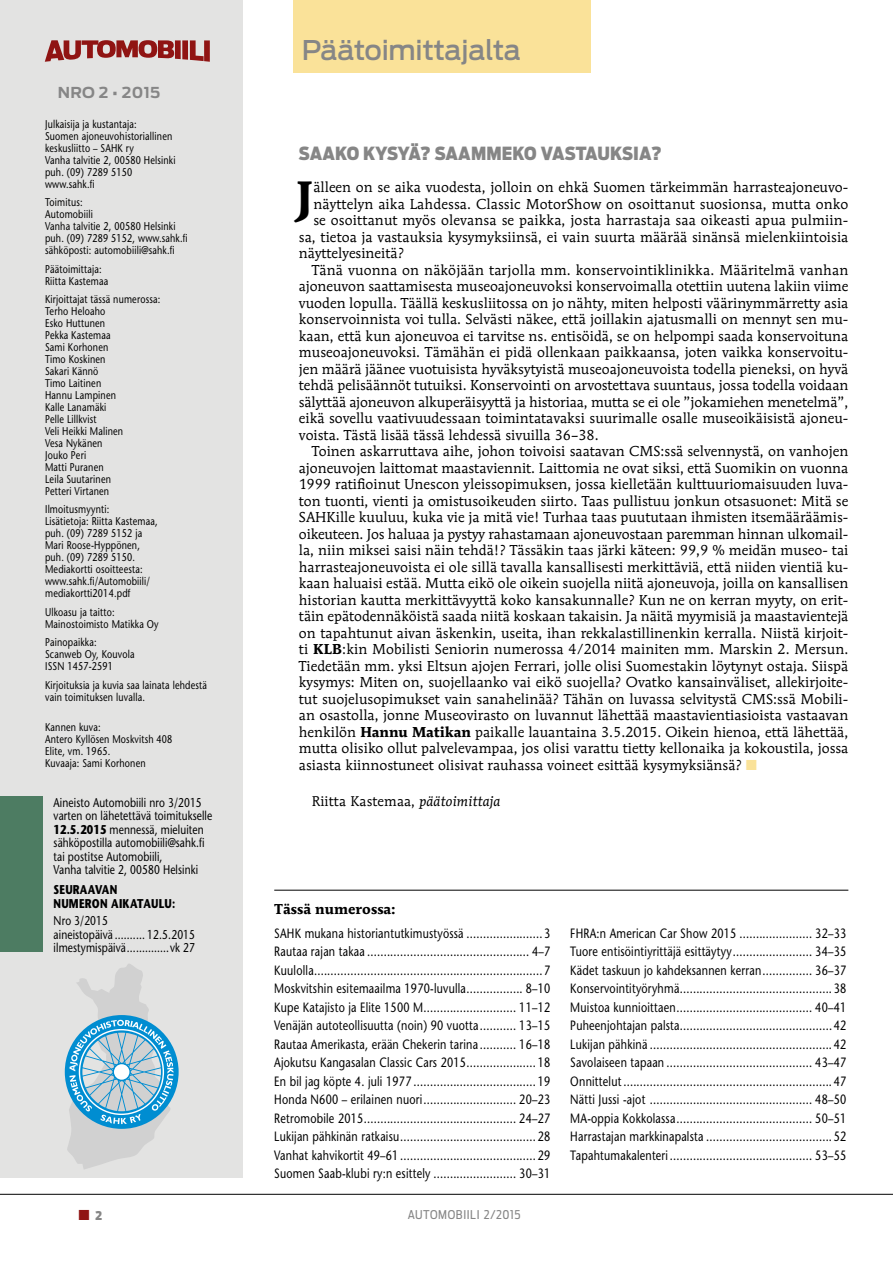
<style>
.page{position:relative;width:893px;height:1263px;background:#fff}
.page>*{position:absolute;margin:0;border:0;box-sizing:border-box;transform-origin:0 0}
.t1{font:700 45px "Mendoza Roman Std";color:#000}
.t2{font:500 27px "Antenna";letter-spacing:-.01em;color:#868686}
.t3{font:900 18px "Antenna Cond";color:#868686}
.t4{font:700 15px "Antenna";letter-spacing:.02em;color:#868686}
.t5{font:14.25px "Mendoza Roman Std";color:#000}
.t6{font:700 14.25px "Mendoza Roman Std";color:#000}
.t7{font:13.95px "Mendoza Roman Std";letter-spacing:.01em;color:#000}
.t8{font:500 13.5px/18.5px "Stone Sans Std";letter-spacing:.02em;color:#000;text-align:justify;scale:.8 1}
.t9{font:13.5px "European Pi Three";color:#901413}
.t10{font:500 12.75px/13.5px "Stone Sans Std";letter-spacing:.01em;color:#000;scale:.8 1}
.t11{font:700 12.75px/13.5px "Stone Sans Std";letter-spacing:.02em;color:#000;scale:.8 1}
.t12{font:12px "Antenna Cond";letter-spacing:.05em;color:#868686}
.t13{font:500 11.25px/12px "Stone Sans Std";letter-spacing:.02em;color:#000;scale:.8 1}
.s1{font-weight:700}
.s2{font-family:"European Pi Three";font-size:13.5px;color:#fae299}
.s3{font-style:italic}
.s4{font-family:"Antenna Cond";font-weight:900;font-size:12px;color:#868686}
</style>
<div class="page">
<hr style="left:0;top:1194px;width:893px;height:1px;background:#000">
<div style="left:0;top:0;width:242px;height:1178px;background:#e3e3e2"></div>
<svg style="left:45px;top:40px;width:129px;height:22px"></svg>
<div style="left:175px;top:40px;width:6px;height:19px;background:#901413"></div>
<div style="left:182px;top:40px;width:6px;height:20px;background:#901413"></div>
<svg style="left:190px;top:40px;width:20px;height:22px"></svg>
<div style="left:0;top:796px;width:42px;height:155px;background:#4d7c62"></div>
<div style="left:293px;top:0;width:298px;height:72px;background:#fae299"></div>
<svg style="left:65px;top:964px;width:114px;height:205px"></svg>
<hr style="left:274px;top:890px;width:574px;height:1px;background:#000">
<h2 class="t2" style="left:302px;top:39px;width:221px">Päätoimittajalta</h2>
<p class="t4" style="left:58px;top:87px;width:104px">NRO 2 • 2015</p>
<p class="t13" style="left:45px;top:119px;width:164px">Julkaisija ja kustantaja:<br>Suomen ajoneuvohistoriallinen keskusliitto – SAHK ry<br>Vanha talvitie 2, 00580 Helsinki puh. (09) 7289 5150 www.sahk.fi</p>
<p class="t13" style="left:45px;top:197px;width:180px">Toimitus:<br>Automobiili<br>Vanha talvitie 2, 00580 Helsinki puh. (09) 7289 5152, www.sahk.fi sähköposti: automobiili@sahk.fi</p>
<p class="t13" style="left:45px;top:263px;width:80px">Päätoimittaja:<br>Riitta Kastemaa</p>
<p class="t13" style="left:45px;top:294px;width:146px">Kirjoittajat tässä numerossa:<br>Terho Heloaho<br>Esko Huttunen<br>Pekka Kastemaa<br>Sami Korhonen<br>Timo Koskinen<br>Sakari Kännö<br>Timo Laitinen<br>Hannu Lampinen<br>Kalle Lanamäki<br>Pelle Lillkvist<br>Veli Heikki Malinen<br>Vesa Nykänen<br>Jouko Peri<br>Matti Puranen<br>Leila Suutarinen<br>Petteri Virtanen</p>
<p class="t13" style="left:45px;top:504px;width:142px">Ilmoitusmyynti:<br>Lisätietoja: Riitta Kastemaa, puh. (09) 7289 5152 ja<br>Mari Roose-Hyppönen, puh. (09) 7289 5150.<br>Mediakortti osoitteesta: www.sahk.fi/Automobiili/ mediakortti2014.pdf</p>
<p class="t13" style="left:45px;top:606px;width:143px">Ulkoasu ja taitto:<br>Mainostoimisto Matikka Oy</p>
<p class="t13" style="left:45px;top:637px;width:113px">Painopaikka:<br>Scanweb Oy, Kouvola<br>ISSN 1457-2591</p>
<p class="t13" style="left:45px;top:679px;width:204px">Kirjoituksia ja kuvia saa lainata lehdestä vain toimituksen luvalla.</p>
<p class="t13" style="left:45px;top:722px;width:161px">Kannen kuva:<br>Antero Kyllösen Moskvitsh 408<br>Elite, vm. 1965.<br>Kuvaaja: Sami Korhonen</p>
<p class="t10" style="left:54px;top:796px;width:200px">Aineisto Automobiili nro 3/2015 varten on lähetettävä toimitukselle <span class="s1">12.5.2015</span> mennessä, mieluiten sähköpostilla automobiili@sahk.fi tai postitse Automobiili,<br>Vanha talvitie 2, 00580 Helsinki</p>
<p class="t11" style="left:54px;top:884px;width:154px">SEURAAVAN<br>NUMERON AIKATAULU:</p>
<p class="t10" style="left:54px;top:915px;width:178px">Nro 3/2015<br>aineistopäivä .......... 12.5.2015 ilmestymispäivä ..............vk 27</p>
<p class="t8" style="left:274px;top:924px;width:347px">SAHK mukana historiantutkimustyössä .......................3<br>Rautaa rajan takaa ................................................. 4–7<br>Kuulolla .....................................................................7<br>Moskvitshin esitemaailma 1970-luvulla ................. 8–10<br>Kupe Katajisto ja Elite 1500 M ............................ 11–12<br>Venäjän autoteollisuutta (noin) 90 vuotta ........... 13–15<br>Rautaa Amerikasta, erään Chekerin tarina ........... 16–18<br>Ajokutsu Kangasalan Classic Cars 2015 .....................18<br>En bil jag köpte 4. juli 1977 ..................................... 19<br>Honda N600 – erilainen nuori ............................ 20–23<br>Retromobile 2015 .............................................. 24–27<br>Lukijan pähkinän ratkaisu ......................................... 28<br>Vanhat kahvikortit 49–61 ......................................... 29<br>Suomen Saab-klubi ry:n esittely ......................... 30–31</p>
<p class="t8" style="left:570px;top:924px;width:347px">FHRA:n American Car Show 2015 ...................... 32–33<br>Tuore entisöintiyrittäjä esittäytyy ........................ 34–35<br>Kädet taskuun jo kahdeksannen kerran ............... 36–37<br>Konservointityöryhmä ..............................................38<br>Muistoa kunnioittaen ......................................... 40–41<br>Puheenjohtajan palsta..............................................42<br>Lukijan pähkinä ....................................................... 42<br>Savolaiseen tapaan ............................................ 43–47<br>Onnittelut ...............................................................47<br>Nätti Jussi -ajot ................................................. 48–50<br>MA-oppia Kokkolassa ......................................... 50–51<br>Harrastajan markkinapalsta ...................................... 52<br>Tapahtumakalenteri ........................................... 53–55</p>
<p class="t3" style="left:299px;top:146px;width:364px">SAAKO KYSYÄ? SAAMMEKO VASTAUKSIA?</p>
<p class="t5" style="left:313px;top:180px;width:536px">älleen on se aika vuodesta, jolloin on ehkä Suomen tärkeimmän harrasteajoneuvo-</p>
<p class="t5" style="left:313px;top:197px;width:536px">näyttelyn aika Lahdessa. Classic MotorShow on osoittanut suosionsa, mutta onko</p>
<p class="t5" style="left:313px;top:213px;width:536px">se osoittanut myös olevansa se paikka, josta harrastaja saa oikeasti apua pulmiin-</p>
<p class="t5" style="left:299px;top:230px;width:551px">sa, tietoa ja vastauksia kysymyksiinsä, ei vain suurta määrää sinänsä mielenkiintoisia</p>
<p class="t5" style="left:299px;top:246px;width:107px">näyttelyesineitä?</p>
<p class="t5" style="left:312px;top:263px;width:538px">Tänä vuonna on näköjään tarjolla mm. konservointiklinikka. Määritelmä vanhan</p>
<p class="t5" style="left:299px;top:279px;width:551px">ajoneuvon saattamisesta museoajoneuvoksi konservoimalla otettiin uutena lakiin viime</p>
<p class="t5" style="left:299px;top:296px;width:551px">vuoden lopulla. Täällä keskusliitossa on jo nähty, miten helposti väärinymmärretty asia</p>
<p class="t5" style="left:299px;top:312px;width:551px">konservoinnista voi tulla. Selvästi näkee, että joillakin ajatusmalli on mennyt sen mu-</p>
<p class="t5" style="left:299px;top:329px;width:551px">kaan, että kun ajoneuvoa ei tarvitse ns. entisöidä, se on helpompi saada konservoituna</p>
<p class="t5" style="left:299px;top:345px;width:551px">museoajoneuvoksi. Tämähän ei pidä ollenkaan paikkaansa, joten vaikka konservoitu-</p>
<p class="t5" style="left:299px;top:362px;width:551px">jen määrä jäänee vuotuisista hyväksytyistä museoajoneuvoista todella pieneksi, on hyvä</p>
<p class="t5" style="left:299px;top:378px;width:551px">tehdä pelisäännöt tutuiksi. Konservointi on arvostettava suuntaus, jossa todella voidaan</p>
<p class="t5" style="left:299px;top:395px;width:551px">sälyttää ajoneuvon alkuperäisyyttä ja historiaa, mutta se ei ole ”jokamiehen menetelmä”,</p>
<p class="t5" style="left:299px;top:411px;width:551px">eikä sovellu vaativuudessaan toimintatavaksi suurimalle osalle museoikäisistä ajoneu-</p>
<p class="t5" style="left:299px;top:428px;width:301px">voista. Tästä lisää tässä lehdessä sivuilla 36–38.</p>
<p class="t5" style="left:312px;top:444px;width:538px">Toinen askarruttava aihe, johon toivoisi saatavan CMS:ssä selvennystä, on vanhojen</p>
<p class="t5" style="left:299px;top:461px;width:551px">ajoneuvojen laittomat maastaviennit. Laittomia ne ovat siksi, että Suomikin on vuonna</p>
<p class="t5" style="left:299px;top:477px;width:551px">1999 ratifioinut Unescon yleissopimuksen, jossa kielletään kulttuuriomaisuuden luva-</p>
<p class="t5" style="left:299px;top:494px;width:551px">ton tuonti, vienti ja omistusoikeuden siirto. Taas pullistuu jonkun otsasuonet: Mitä se</p>
<p class="t5" style="left:299px;top:510px;width:551px">SAHKille kuuluu, kuka vie ja mitä vie! Turhaa taas puututaan ihmisten itsemääräämis-</p>
<p class="t5" style="left:299px;top:527px;width:551px">oikeuteen. Jos haluaa ja pystyy rahastamaan ajoneuvostaan paremman hinnan ulkomail-</p>
<p class="t5" style="left:299px;top:543px;width:551px">la, niin miksei saisi näin tehdä!? Tässäkin taas järki käteen: 99,9 % meidän museo- tai</p>
<p class="t5" style="left:299px;top:560px;width:551px">harrasteajoneuvoista ei ole sillä tavalla kansallisesti merkittäviä, että niiden vientiä ku-</p>
<p class="t5" style="left:299px;top:576px;width:551px">kaan haluaisi estää. Mutta eikö ole oikein suojella niitä ajoneuvoja, joilla on kansallisen</p>
<p class="t5" style="left:299px;top:593px;width:551px">historian kautta merkittävyyttä koko kansakunnalle? Kun ne on kerran myyty, on erit-</p>
<p class="t5" style="left:299px;top:609px;width:551px">täin epätodennäköistä saada niitä koskaan takaisin. Ja näitä myymisiä ja maastavientejä</p>
<p class="t5" style="left:299px;top:626px;width:551px">on tapahtunut aivan äskenkin, useita, ihan rekkalastillinenkin kerralla. Niistä kirjoit-</p>
<p class="t5" style="left:299px;top:642px;width:551px">ti <span class="s1">KLB</span>:kin Mobilisti Seniorin numerossa 4/2014 mainiten mm. Marskin 2. Mersun.</p>
<p class="t5" style="left:299px;top:659px;width:551px">Tiedetään mm. yksi Eltsun ajojen Ferrari, jolle olisi Suomestakin löytynyt ostaja. Siispä</p>
<p class="t5" style="left:299px;top:675px;width:551px">kysymys: Miten on, suojellaanko vai eikö suojella? Ovatko kansainväliset, allekirjoite-</p>
<p class="t5" style="left:299px;top:692px;width:551px">tut suojelusopimukset vain sanahelinää? Tähän on luvassa selvitystä CMS:ssä Mobili-</p>
<p class="t5" style="left:299px;top:708px;width:551px">an osastolla, jonne Museovirasto on luvannut lähettää maastavientiasioista vastaavan</p>
<p class="t5" style="left:299px;top:725px;width:551px">henkilön <span class="s1">Hannu Matikan</span> paikalle lauantaina 3.5.2015. Oikein hienoa, että lähettää,</p>
<p class="t5" style="left:299px;top:741px;width:551px">mutta olisiko ollut palvelevampaa, jos olisi varattu tietty kellonaika ja kokoustila, jossa</p>
<p class="t5" style="left:299px;top:758px;width:460px">asiasta kiinnostuneet olisivat rauhassa voineet esittää kysymyksiänsä? <span class="s2">-</span></p>
<p class="t7" style="left:312px;top:794px;width:190px">Riitta Kastemaa, <span class="s3">päätoimittaja</span></p>
<h1 class="t1" style="left:296px;top:175px;width:19px">J</h1>
<p class="t6" style="left:274px;top:902px;width:123px">Tässä numerossa:</p>
<p class="t9" style="left:79px;top:1206px;width:25px">- <span class="s4">2</span></p>
<p class="t12" style="left:408px;top:1210px;width:115px">AUTOMOBIILI 2/2015</p>
</div>
